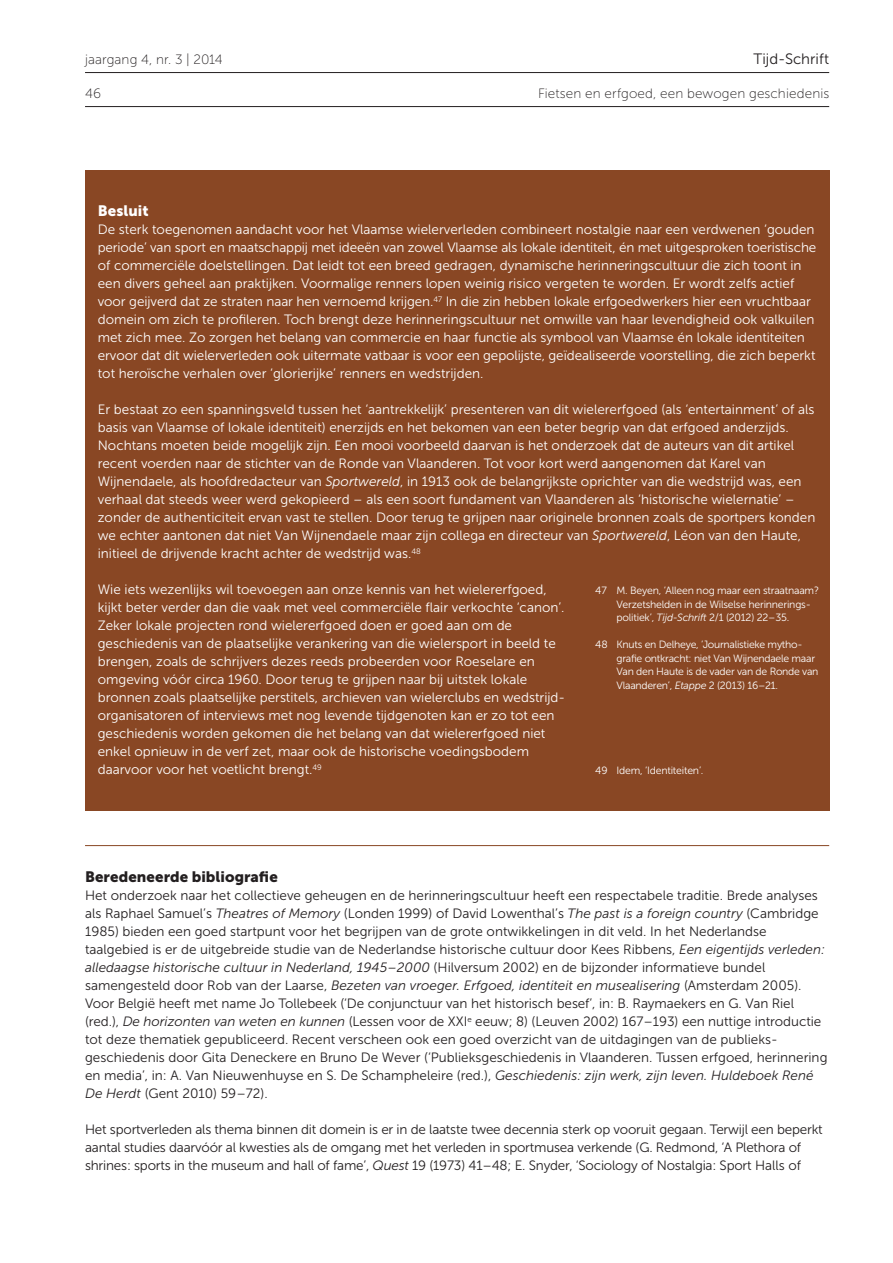
<style>
.page{position:relative;width:893px;height:1263px;background:#fff}
.page>*{position:absolute;margin:0;border:0;box-sizing:border-box;transform-origin:0 0}
.t1{font:15px "Museo Sans 900";letter-spacing:.005em;color:#231f20}
.t2{font:15px "Museo Sans 300";letter-spacing:.005em;color:#231f20}
.t3{font:15px "Museo Sans 900";color:#fff}
.t4{font:13.5px/18px "Museo Sans 300";color:#fff}
.t5{font:13.5px/18px "Museo Sans 300";color:#231f20}
.t6{font:13.5px "Museo Sans 100";letter-spacing:.01em;color:#231f20}
.t7{font:10.5px/13.5px "Museo Sans 300";letter-spacing:-.025em;color:#fff}
.s1{font-style:italic}
</style>
<div class="page">
<hr style="left:85px;top:72px;width:744px;height:1px;background:#231f20">
<hr style="left:85px;top:106px;width:744px;height:1px;background:#231f20">
<div style="left:85px;top:170px;width:744px;height:640px;background:#894724"></div>
<hr style="left:85px;top:845px;width:744px;height:1px;background:#894724">
<p class="t6" style="left:85px;top:52px;width:139px">jaargang 4, nr. 3 | 2014</p>
<p class="t6" style="left:85px;top:86px;width:18px">46</p>
<p class="t2" style="left:753px;top:51px;width:77px">Tijd-Schrift</p>
<p class="t6" style="left:538px;top:86px;width:293px">Fietsen en erfgoed, een bewogen geschiedenis</p>
<p class="t3" style="left:98px;top:202px;width:52px">Besluit</p>
<p class="t4" style="left:98px;top:220px;width:720px">De sterk toegenomen aandacht voor het Vlaamse wielerverleden combineert nostalgie naar een verdwenen ‘gouden periode’ van sport en maatschappij met ideeën van zowel Vlaamse als lokale identiteit, én met uitgesproken toeristische of commerciële doelstellingen. Dat leidt tot een breed gedragen, dynamische herinneringscultuur die zich toont in een divers geheel aan praktijken. Voormalige renners lopen weinig risico vergeten te worden. Er wordt zelfs actief voor geijverd dat ze straten naar hen vernoemd krijgen.<sup>47</sup> In die zin hebben lokale erfgoedwerkers hier een vruchtbaar domein om zich te profileren. Toch brengt deze herinneringscultuur net omwille van haar levendigheid ook valkuilen met zich mee. Zo zorgen het belang van commercie en haar functie als symbool van Vlaamse én lokale identiteiten ervoor dat dit wielerverleden ook uitermate vatbaar is voor een gepolijste, geïdealiseerde voorstelling, die zich beperkt tot heroïsche verhalen over ‘glorierijke’ renners en wedstrijden.</p>
<p class="t4" style="left:98px;top:400px;width:719px">Er bestaat zo een spanningsveld tussen het ‘aantrekkelijk’ presenteren van dit wielererfgoed (als ‘entertainment’ of als basis van Vlaamse of lokale identiteit) enerzijds en het bekomen van een beter begrip van dat erfgoed anderzijds.<br>Nochtans moeten beide mogelijk zijn. Een mooi voorbeeld daarvan is het onderzoek dat de auteurs van dit artikel recent voerden naar de stichter van de Ronde van Vlaanderen. Tot voor kort werd aangenomen dat Karel van Wijnendaele, als hoofdredacteur van <span class="s1">Sportwereld</span>, in 1913 ook de belangrijkste oprichter van die wedstrijd was, een verhaal dat steeds weer werd gekopieerd – als een soort fundament van Vlaanderen als ‘historische wielernatie’ – zonder de authenticiteit ervan vast te stellen. Door terug te grijpen naar originele bronnen zoals de sportpers konden we echter aantonen dat niet Van Wijnendaele maar zijn collega en directeur van <span class="s1">Sportwereld</span>, Léon van den Haute, initieel de drijvende kracht achter de wedstrijd was.<sup>48</sup></p>
<p class="t4" style="left:98px;top:580px;width:469px">Wie iets wezenlijks wil toevoegen aan onze kennis van het wielererfgoed, kijkt beter verder dan die vaak met veel commerciële flair verkochte ‘canon’.<br>Zeker lokale projecten rond wielererfgoed doen er goed aan om de geschiedenis van de plaatselijke verankering van die wielersport in beeld te brengen, zoals de schrijvers dezes reeds probeerden voor Roeselare en omgeving vóór circa 1960. Door terug te grijpen naar bij uitstek lokale bronnen zoals plaatselijke perstitels, archieven van wielerclubs en wedstrijd&shy;organisatoren of interviews met nog levende tijdgenoten kan er zo tot een geschiedenis worden gekomen die het belang van dat wielererfgoed niet enkel opnieuw in de verf zet, maar ook de historische voedingsbodem daarvoor voor het voetlicht brengt.<sup>49</sup></p>
<p class="t7" style="left:617px;top:584px;width:204px;text-indent:-21px">47 M. Beyen, ‘Alleen nog maar een straatnaam?<br>Verzetshelden in de Wilselse herinnerings&shy;politiek’, <span class="s1">Tijd-Schrift</span> 2/1 (2012) 22–35.</p>
<p class="t7" style="left:617px;top:638px;width:203px;text-indent:-21px">48 Knuts en Delheye, ‘Journalistieke mytho&shy;grafie ontkracht: niet Van Wijnendaele maar Van den Haute is de vader van de Ronde van Vlaanderen’, <span class="s1">Etappe</span> 2 (2013) 16–21.</p>
<p class="t7" style="left:595px;top:764px;width:110px">49 Idem, ‘Identiteiten’.</p>
<p class="t1" style="left:85px;top:868px;width:194px">Beredeneerde bibliografie</p>
<p class="t5" style="left:85px;top:886px;width:744px">Het onderzoek naar het collectieve geheugen en de herinneringscultuur heeft een respectabele traditie. Brede analyses als Raphael Samuel’s <span class="s1">Theatres of Memory</span> (Londen 1999) of David Lowenthal’s <span class="s1">The past is a foreign country</span> (Cambridge 1985) bieden een goed startpunt voor het begrijpen van de grote ontwikkelingen in dit veld. In het Nederlandse taalgebied is er de uitgebreide studie van de Nederlandse historische cultuur door Kees Ribbens, <span class="s1">Een eigentijds verleden: alledaagse historische cultuur in Nederland, 1945–2000</span> (Hilversum 2002) en de bijzonder informatieve bundel samengesteld door Rob van der Laarse, <span class="s1">Bezeten van vroeger. Erfgoed, identiteit en musealisering</span> (Amsterdam 2005).<br>Voor België heeft met name Jo Tollebeek (‘De conjunctuur van het historisch besef’, in: B. Raymaekers en G. Van Riel (red.), <span class="s1">De horizonten van weten en kunnen</span> (Lessen voor de XXI<sup>e</sup> eeuw; 8) (Leuven 2002) 167–193) een nuttige introductie tot deze thematiek gepubliceerd. Recent verscheen ook een goed overzicht van de uitdagingen van de publieks&shy;geschiedenis door Gita Deneckere en Bruno De Wever (‘Publieksgeschiedenis in Vlaanderen. Tussen erfgoed, herinnering en media’, in: A. Van Nieuwenhuyse en S. De Schampheleire (red.), <span class="s1">Geschiedenis: zijn werk, zijn leven. Huldeboek René De Herdt</span> (Gent 2010) 59–72).</p>
<p class="t5" style="left:85px;top:1120px;width:739px">Het sportverleden als thema binnen dit domein is er in de laatste twee decennia sterk op vooruit gegaan. Terwijl een beperkt aantal studies daarvóór al kwesties als de omgang met het verleden in sportmusea verkende (G. Redmond, ‘A Plethora of shrines: sports in the museum and hall of fame’, <span class="s1">Quest</span> 19 (1973) 41–48; E. Snyder, ‘Sociology of Nostalgia: Sport Halls of</p>
</div>
